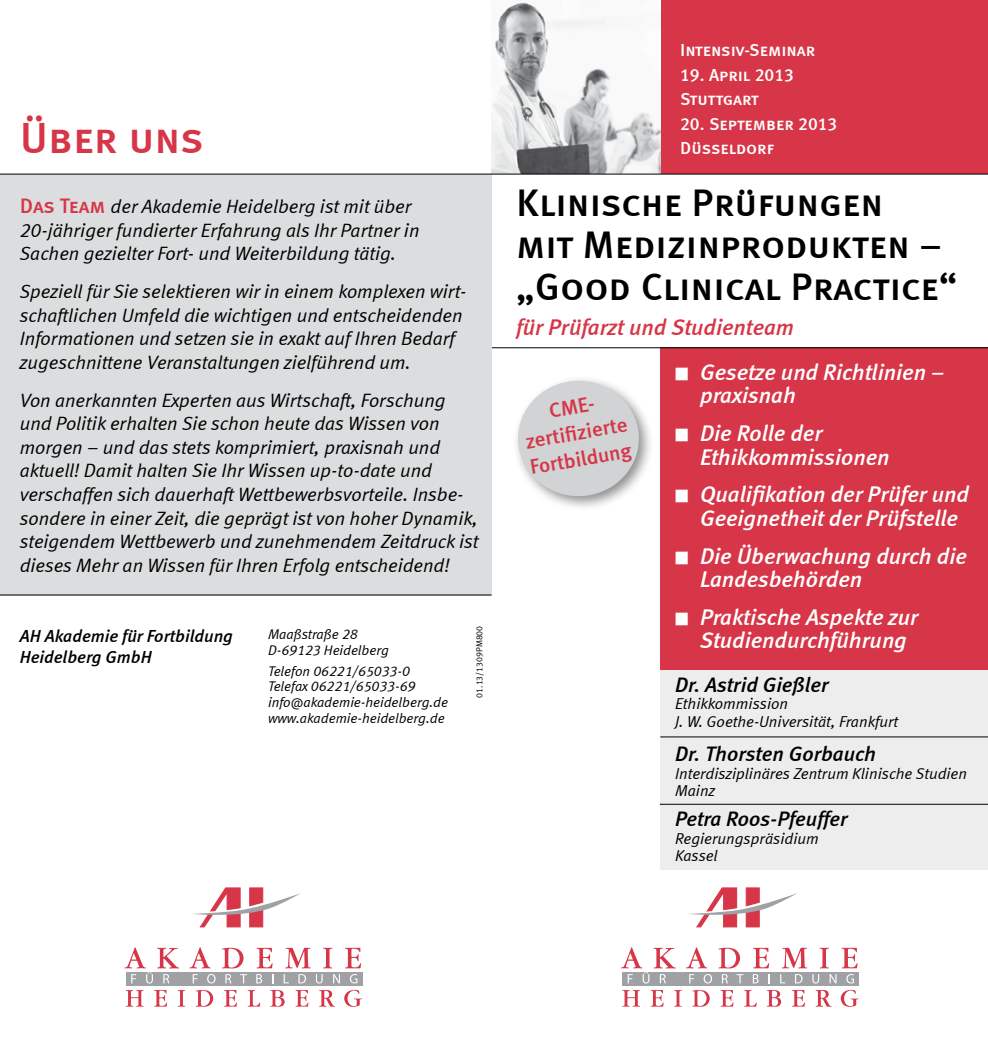
<style>
.page{position:relative;width:988px;height:1042px;background:#fff}
.page>*{position:absolute;margin:0;border:0;box-sizing:border-box;transform-origin:0 0}
.t1{font:43.75px "Meta Medium LF Caps";color:#d63647}
.t2{font:38.5px/42px "Meta Medium LF Caps";color:#000}
.t3{font:italic 22.75px/23.6px "Meta Medium LF";color:#fff}
.t4{font:italic 22.75px "Meta Medium LF";color:#d63647}
.t5{font:italic 21px "Meta Medium LF";color:#000}
.t6{font:21px/26.2px "Meta Medium LF";color:#d63647;text-align:center}
.t7{font:italic 19.25px/23.6px "Meta Normal LF";color:#000}
.t8{font:17.5px/24.5px "Meta Medium LF Caps";color:#fff}
.t9{font:italic 17.5px/21px "Meta Medium LF";color:#000}
.t10{font:italic 15.75px/17.5px "Meta Normal LF";color:#000}
.t11{font:italic 14px/15.8px "Meta Normal LF";color:#000}
.t12{font:8.75px "Meta Normal LF";color:#000}
.s1{font-family:"Meta Medium LF Caps";font-style:normal;font-size:21px;color:#d63647}
</style>
<div class="page">
<div style="left:660px;top:0;width:327px;height:174px;background:#d63647"></div>
<svg style="left:192px;top:888px;width:109px;height:39px"></svg>
<svg style="left:126px;top:990px;width:17px;height:16px"></svg>
<svg style="left:154px;top:990px;width:13px;height:16px"></svg>
<svg style="left:178px;top:990px;width:7px;height:16px"></svg>
<svg style="left:196px;top:990px;width:17px;height:16px"></svg>
<svg style="left:224px;top:990px;width:13px;height:16px"></svg>
<svg style="left:247px;top:990px;width:13px;height:16px"></svg>
<svg style="left:270px;top:990px;width:14px;height:16px"></svg>
<svg style="left:295px;top:990px;width:13px;height:16px"></svg>
<svg style="left:319px;top:990px;width:16px;height:16px"></svg>
<svg style="left:344px;top:990px;width:18px;height:17px"></svg>
<svg style="left:189px;top:947px;width:22px;height:21px"></svg>
<svg style="left:222px;top:948px;width:21px;height:20px"></svg>
<svg style="left:256px;top:948px;width:16px;height:20px"></svg>
<svg style="left:285px;top:948px;width:25px;height:20px"></svg>
<svg style="left:323px;top:948px;width:9px;height:20px"></svg>
<svg style="left:345px;top:948px;width:16px;height:20px"></svg>
<div style="left:126px;top:972px;width:236px;height:13px;background:#9fa1a4"></div>
<svg style="left:124px;top:947px;width:55px;height:36px"></svg>
<svg style="left:193px;top:974px;width:4px;height:9px"></svg>
<svg style="left:207px;top:974px;width:8px;height:9px"></svg>
<svg style="left:225px;top:974px;width:6px;height:9px"></svg>
<svg style="left:240px;top:974px;width:7px;height:9px"></svg>
<svg style="left:256px;top:974px;width:6px;height:9px"></svg>
<svg style="left:283px;top:974px;width:6px;height:9px"></svg>
<svg style="left:298px;top:974px;width:8px;height:9px"></svg>
<svg style="left:316px;top:974px;width:6px;height:9px"></svg>
<svg style="left:333px;top:974px;width:7px;height:9px"></svg>
<svg style="left:350px;top:974px;width:7px;height:9px"></svg>
<svg style="left:689px;top:888px;width:108px;height:39px"></svg>
<svg style="left:622px;top:990px;width:17px;height:16px"></svg>
<svg style="left:650px;top:990px;width:13px;height:16px"></svg>
<svg style="left:674px;top:990px;width:7px;height:16px"></svg>
<svg style="left:692px;top:990px;width:17px;height:16px"></svg>
<svg style="left:720px;top:990px;width:13px;height:16px"></svg>
<svg style="left:744px;top:990px;width:12px;height:16px"></svg>
<svg style="left:766px;top:990px;width:14px;height:16px"></svg>
<svg style="left:792px;top:990px;width:12px;height:16px"></svg>
<svg style="left:815px;top:990px;width:16px;height:16px"></svg>
<svg style="left:840px;top:990px;width:18px;height:17px"></svg>
<svg style="left:686px;top:947px;width:21px;height:21px"></svg>
<svg style="left:718px;top:948px;width:21px;height:20px"></svg>
<svg style="left:753px;top:948px;width:15px;height:20px"></svg>
<svg style="left:781px;top:948px;width:25px;height:20px"></svg>
<svg style="left:819px;top:948px;width:9px;height:20px"></svg>
<svg style="left:841px;top:948px;width:16px;height:20px"></svg>
<div style="left:622px;top:972px;width:236px;height:13px;background:#9fa1a4"></div>
<svg style="left:621px;top:947px;width:54px;height:36px"></svg>
<svg style="left:689px;top:974px;width:5px;height:9px"></svg>
<svg style="left:703px;top:974px;width:8px;height:9px"></svg>
<svg style="left:722px;top:974px;width:5px;height:9px"></svg>
<svg style="left:736px;top:974px;width:7px;height:9px"></svg>
<svg style="left:752px;top:974px;width:6px;height:9px"></svg>
<svg style="left:780px;top:974px;width:5px;height:9px"></svg>
<svg style="left:795px;top:974px;width:7px;height:9px"></svg>
<svg style="left:812px;top:974px;width:6px;height:9px"></svg>
<svg style="left:829px;top:974px;width:7px;height:9px"></svg>
<svg style="left:846px;top:974px;width:7px;height:9px"></svg>
<div style="left:660px;top:347px;width:327px;height:323px;background:#d63647"></div>
<img style="left:491px;top:2px;width:169px;height:172px">
<div style="left:660px;top:670px;width:327px;height:199px;background:#ededee"></div>
<hr style="left:660px;top:736px;width:327px;height:1px;background:#000">
<hr style="left:491px;top:347px;width:496px;height:1px;background:#000">
<div style="left:0;top:174px;width:491px;height:421px;background:#dcddde"></div>
<hr style="left:0;top:594px;width:491px;height:1px;background:#000">
<hr style="left:0;top:174px;width:987px;height:1px;background:#000">
<hr style="left:659px;top:804px;width:328px;height:1px;background:#000">
<div style="left:512px;top:375px;width:142px;height:137px;background:#000;opacity:.44"></div>
<svg style="left:513px;top:376px;width:130px;height:125px"></svg>
<h1 class="t1" style="left:20px;top:113px;width:185px">Über uns</h1>
<p class="t7" style="left:20px;top:194px;width:401px"><span class="s1">Das Team</span> der Akademie Heidelberg ist mit über<br>20-jähriger fundierter Erfahrung als Ihr Partner in<br>Sachen gezielter Fort- und Weiterbildung tätig.</p>
<p class="t7" style="left:20px;top:279px;width:448px">Speziell für Sie selektieren wir in einem komplexen wirt&shy;schaftlichen Umfeld die wichtigen und entscheidenden Informationen und setzen sie in exakt auf Ihren Bedarf zugeschnittene Veranstaltungen zielführend um.</p>
<p class="t7" style="left:20px;top:388px;width:460px">Von anerkannten Experten aus Wirtschaft, Forschung und Politik erhalten Sie schon heute das Wissen von morgen – und das stets komprimiert, praxisnah und aktuell! Damit halten Sie Ihr Wissen up-to-date und verschaffen sich dauerhaft Wettbewerbsvorteile. Insbe&shy;sondere in einer Zeit, die geprägt ist von hoher Dynamik, steigendem Wettbewerb und zunehmendem Zeitdruck ist dieses Mehr an Wissen für Ihren Erfolg entscheidend!</p>
<p class="t9" style="left:20px;top:625px;width:214px">AH Akademie für Fortbildung<br>Heidelberg GmbH</p>
<p class="t11" style="left:268px;top:626px;width:122px">Maaßstraße 28<br>D-69123 Heidelberg</p>
<p class="t11" style="left:268px;top:663px;width:181px">Telefon 06221/65033-0<br>Telefax 06221/65033-69 info@akademie-heidelberg.de www.akademie-heidelberg.de</p>
<p class="t12" style="left:474px;top:697px;width:73px;rotate:-90deg">01.13/1309PM800</p>
<p class="t8" style="left:680px;top:38px;width:137px">Intensiv-Seminar</p>
<p class="t8" style="left:680px;top:62px;width:115px">19. April 2013<br>Stuttgart</p>
<p class="t8" style="left:680px;top:111px;width:159px">20. September 2013<br>Düsseldorf</p>
<h2 class="t2" style="left:516px;top:181px;width:442px">Klinische Prüfungen<br>mit Medizinprodukten – „Good Clinical Practice“</h2>
<p class="t4" style="left:516px;top:313px;width:279px">für Prüfarzt und Studienteam</p>
<p class="t3" style="left:699px;top:360px;width:246px;text-indent:-25px">■ Gesetze und Richtlinien – praxisnah</p>
<p class="t3" style="left:699px;top:421px;width:191px;text-indent:-25px">■ Die Rolle der<br>Ethikkommissionen</p>
<p class="t3" style="left:699px;top:482px;width:270px;text-indent:-25px">■ Qualifikation der Prüfer und<br>Geeignetheit der Prüfstelle</p>
<p class="t3" style="left:699px;top:543px;width:268px;text-indent:-25px">■ Die Überwachung durch die<br>Landesbehörden</p>
<p class="t3" style="left:675px;top:605px;width:244px;text-align:center">■ Praktische Aspekte zur<br>Studiendurchführung</p>
<p class="t6" style="left:518px;top:403px;width:105px;rotate:-10deg">CME-<br>zertifi zierte<br>Fortbildung</p>
<p class="t5" style="left:675px;top:672px;width:155px">Dr. Astrid Gießler</p>
<p class="t10" style="left:675px;top:695px;width:224px">Ethikkommission<br>J. W. Goethe-Universität, Frankfurt</p>
<p class="t5" style="left:675px;top:741px;width:202px">Dr. Thorsten Gorbauch</p>
<p class="t10" style="left:675px;top:764px;width:293px">Interdisziplinäres Zentrum Klinische Studien<br>Mainz</p>
<p class="t5" style="left:675px;top:806px;width:174px">Petra Roos-Pfeuffer</p>
<p class="t10" style="left:675px;top:829px;width:145px">Regierungspräsidium<br>Kassel</p>
</div>
